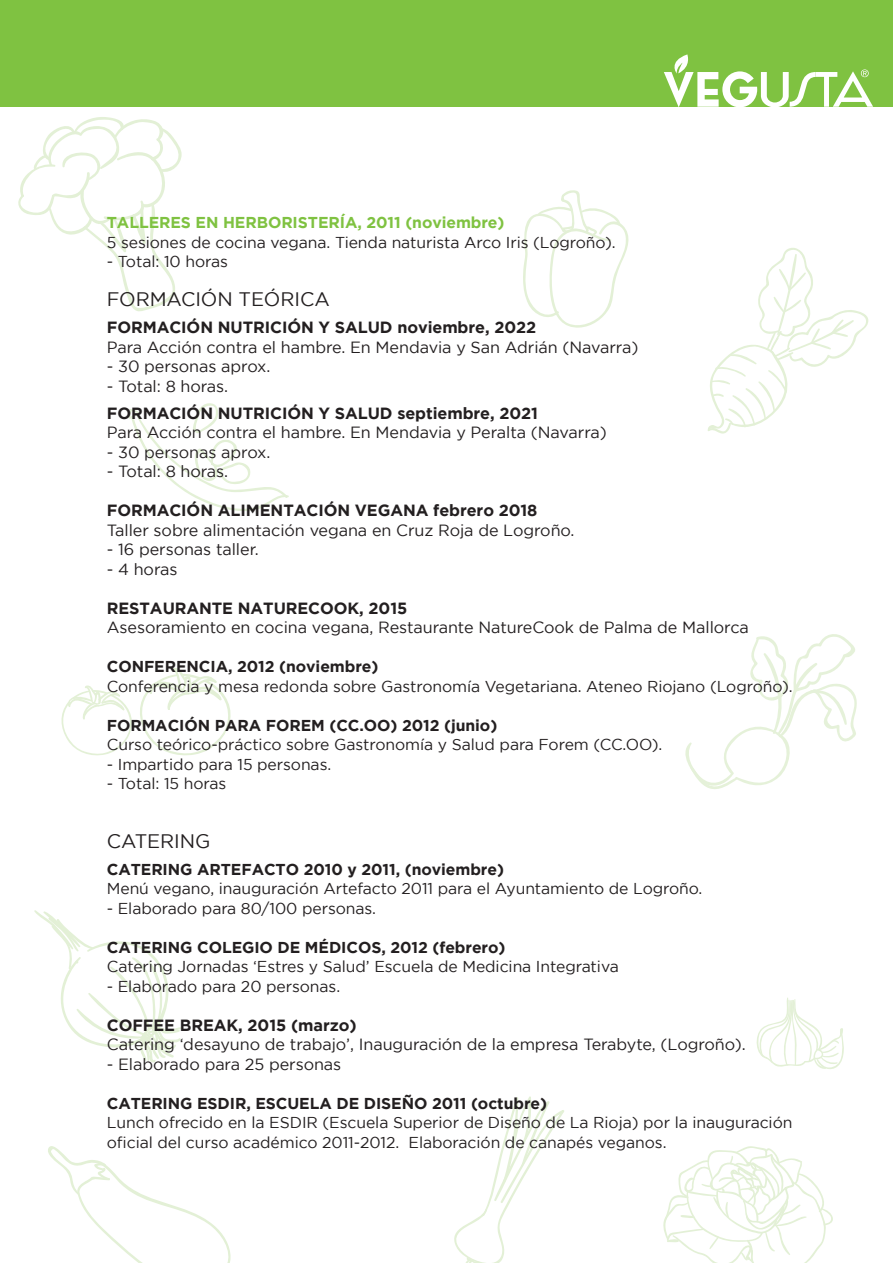
<style>
.page{position:relative;width:893px;height:1263px;background:#fff}
.page>*{position:absolute;margin:0;border:0;box-sizing:border-box;transform-origin:0 0}
.t1{font:19.5px "Gotham";letter-spacing:-.005em;color:#231f20}
.t2{font:16.2px "Gotham";letter-spacing:-.005em;color:#231f20}
.t3{font:700 16.2px "Gotham";letter-spacing:-.005em;color:#231f20}
.t4{font:15.75px/19.5px "Gotham";letter-spacing:-.005em;color:#231f20}
.t5{font:700 15.75px "Gotham";letter-spacing:-.005em;color:#231f20}
.t6{font:700 15.75px "Gotham";letter-spacing:-.005em;color:#7fc241}
</style>
<div class="page">
<svg style="left:663px;top:1146px;width:170px;height:117px"></svg>
<svg style="left:34px;top:910px;width:148px;height:153px"></svg>
<svg style="left:61px;top:668px;width:170px;height:88px"></svg>
<svg style="left:454px;top:1096px;width:110px;height:167px"></svg>
<svg style="left:756px;top:997px;width:88px;height:72px"></svg>
<svg style="left:18px;top:117px;width:164px;height:195px"></svg>
<svg style="left:523px;top:190px;width:106px;height:138px"></svg>
<svg style="left:707px;top:248px;width:161px;height:186px"></svg>
<svg style="left:685px;top:634px;width:172px;height:155px"></svg>
<svg style="left:48px;top:1146px;width:183px;height:117px"></svg>
<svg style="left:128px;top:403px;width:161px;height:108px"></svg>
<div style="left:1px;top:0;width:892px;height:106px;background:#7fc241"></div>
<svg style="left:664px;top:54px;width:209px;height:53px"></svg>
<p class="t6" style="left:107px;top:213px;width:399px">TALLERES EN HERBORISTERÍA, 2011 (noviembre)</p>
<p class="t4" style="left:107px;top:232px;width:510px">5 sesiones de cocina vegana. Tienda naturista Arco Iris (Logroño).</p>
<p class="t4" style="left:107px;top:251px;width:123px">- Total: 10 horas</p>
<p class="t1" style="left:107px;top:288px;width:224px">FORMACIÓN TEÓRICA</p>
<p class="t3" style="left:107px;top:318px;width:431px">FORMACIÓN NUTRICIÓN Y SALUD noviembre, 2022</p>
<p class="t2" style="left:107px;top:338px;width:533px">Para Acción contra el hambre. En Mendavia y San Adrián (Navarra)</p>
<p class="t2" style="left:107px;top:357px;width:165px">- 30 personas aprox.</p>
<p class="t2" style="left:107px;top:377px;width:123px">- Total: 8 horas.</p>
<p class="t3" style="left:107px;top:403px;width:433px">FORMACIÓN NUTRICIÓN Y SALUD septiembre, 2021</p>
<p class="t2" style="left:107px;top:423px;width:501px">Para Acción contra el hambre. En Mendavia y Peralta (Navarra)</p>
<p class="t2" style="left:107px;top:443px;width:165px">- 30 personas aprox.</p>
<p class="t2" style="left:107px;top:462px;width:123px">- Total: 8 horas.</p>
<p class="t3" style="left:107px;top:501px;width:432px">FORMACIÓN ALIMENTACIÓN VEGANA febrero 2018</p>
<p class="t2" style="left:107px;top:521px;width:469px">Taller sobre alimentación vegana en Cruz Roja de Logroño.</p>
<p class="t2" style="left:107px;top:540px;width:153px">- 16 personas taller.</p>
<p class="t2" style="left:107px;top:560px;width:72px">- 4 horas</p>
<p class="t3" style="left:107px;top:598px;width:302px">RESTAURANTE NATURECOOK, 2015</p>
<p class="t2" style="left:107px;top:618px;width:644px">Asesoramiento en cocina vegana, Restaurante NatureCook de Palma de Mallorca</p>
<p class="t5" style="left:107px;top:657px;width:273px">CONFERENCIA, 2012 (noviembre)</p>
<p class="t4" style="left:107px;top:676px;width:687px">Conferencia y mesa redonda sobre Gastronomía Vegetariana. Ateneo Riojano (Logroño).</p>
<p class="t5" style="left:107px;top:716px;width:392px">FORMACIÓN PARA FOREM (CC.OO) 2012 (junio)</p>
<p class="t4" style="left:107px;top:734px;width:557px">Curso teórico-práctico sobre Gastronomía y Salud para Forem (CC.OO).</p>
<p class="t4" style="left:107px;top:754px;width:226px">- Impartido para 15 personas.</p>
<p class="t4" style="left:107px;top:773px;width:121px">- Total: 15 horas</p>
<p class="t1" style="left:107px;top:830px;width:105px">CATERING</p>
<p class="t5" style="left:107px;top:860px;width:399px">CATERING ARTEFACTO 2010 y 2011, (noviembre)</p>
<p class="t4" style="left:107px;top:878px;width:597px">Menú vegano, inauguración Artefacto 2011 para el Ayuntamiento de Logroño.</p>
<p class="t4" style="left:107px;top:898px;width:271px">- Elaborado para 80/100 personas.</p>
<p class="t5" style="left:107px;top:938px;width:400px">CATERING COLEGIO DE MÉDICOS, 2012 (febrero)</p>
<p class="t4" style="left:107px;top:956px;width:514px">Catering Jornadas ‘Estres y Salud’ Escuela de Medicina Integrativa</p>
<p class="t4" style="left:107px;top:976px;width:235px">- Elaborado para 20 personas.</p>
<p class="t3" style="left:107px;top:1015px;width:251px">COFFEE BREAK, 2015 (marzo)</p>
<p class="t2" style="left:107px;top:1035px;width:640px">Catering ‘desayuno de trabajo’, Inauguración de la empresa Terabyte, (Logroño).</p>
<p class="t2" style="left:107px;top:1055px;width:236px">- Elaborado para 25 personas</p>
<p class="t5" style="left:107px;top:1094px;width:442px">CATERING ESDIR, ESCUELA DE DISEÑO 2011 (octubre)</p>
<p class="t4" style="left:107px;top:1112px;width:687px">Lunch ofrecido en la ESDIR (Escuela Superior de Diseño de La Rioja) por la inauguración oficial del curso académico 2011-2012. Elaboración de canapés veganos.</p>
</div>
